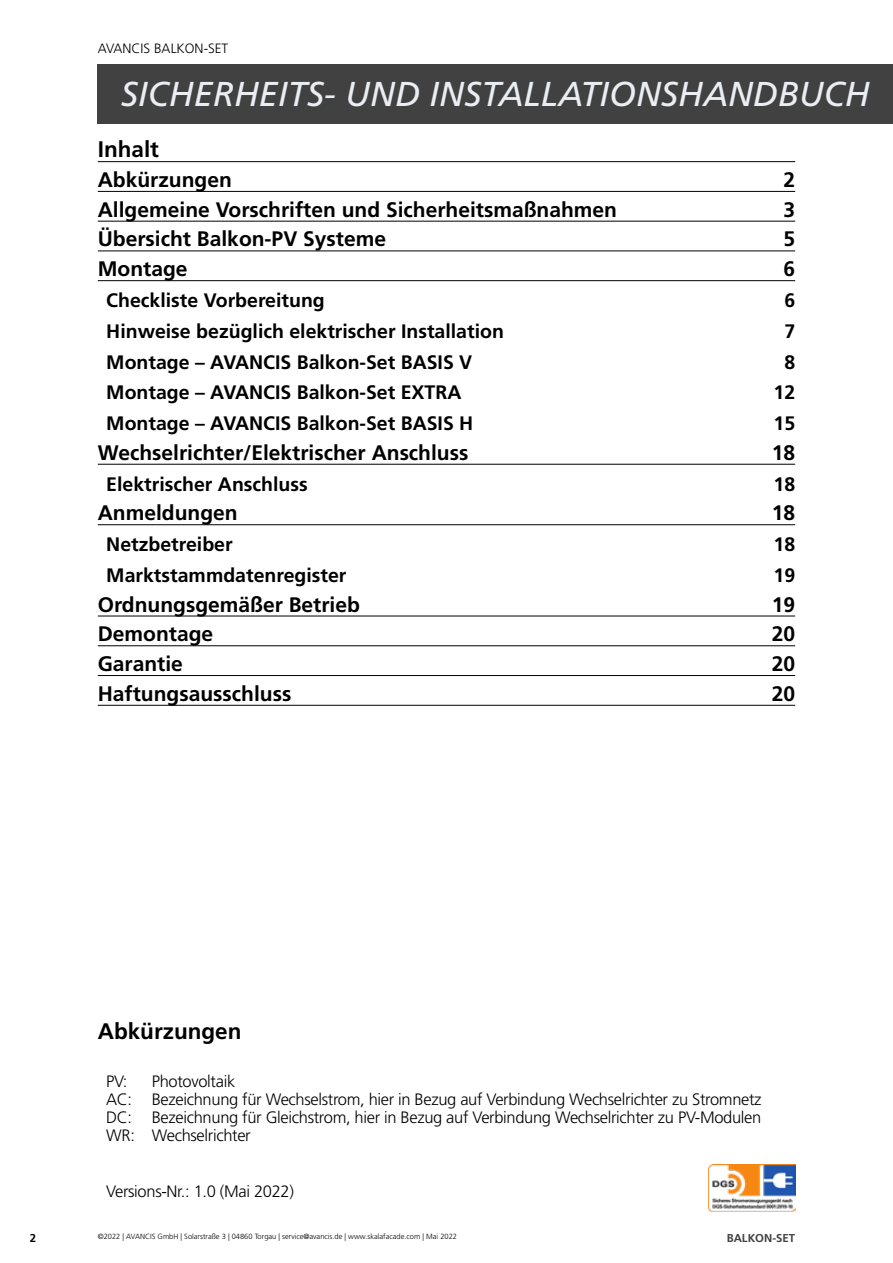
<style>
.page{position:relative;width:893px;height:1263px;background:#fff}
.page>*{position:absolute;margin:0;border:0;box-sizing:border-box;transform-origin:0 0}
.t1{font:italic 34.5px "Frutiger LT Std";color:#eaeef3}
.t2{font:700 22.5px "Frutiger LT Std";color:#000}
.t3{font:700 21px "Frutiger LT Std";color:#000}
.t4{font:700 19.5px "Frutiger LT Std";color:#000}
.t5{font:300 16.5px/18px "Frutiger LT Std";letter-spacing:-.02em;color:#000}
.t6{font:300 13.5px "Frutiger LT Std";color:#000}
.t7{font:700 11.4px "Frutiger LT Std";color:#414142}
.t8{font:700 11.4px "Frutiger LT Std";color:#000}
.t9{font:300 7.5px "Frutiger LT Std";color:#000}
</style>
<div class="page">
<div style="left:98px;top:64px;width:795px;height:59px;background:#414142"></div>
<hr style="left:98px;top:161px;width:697px;height:1px;background:#000">
<hr style="left:98px;top:191px;width:697px;height:1px;background:#000">
<hr style="left:98px;top:221px;width:697px;height:1px;background:#000">
<hr style="left:98px;top:251px;width:697px;height:1px;background:#000">
<hr style="left:98px;top:280px;width:697px;height:1px;background:#000">
<hr style="left:98px;top:464px;width:697px;height:1px;background:#000">
<hr style="left:98px;top:524px;width:697px;height:1px;background:#000">
<hr style="left:98px;top:616px;width:697px;height:1px;background:#000">
<hr style="left:98px;top:645px;width:697px;height:1px;background:#000">
<hr style="left:98px;top:675px;width:697px;height:1px;background:#000">
<hr style="left:98px;top:705px;width:697px;height:1px;background:#000">
<img style="left:709px;top:1165px;width:86px;height:47px">
<p class="t6" style="left:98px;top:40px;width:132px">AVANCIS BALKON-SET</p>
<h1 class="t1" style="left:121px;top:74px;width:750px">SICHERHEITS- UND INSTALLATIONSHANDBUCH</h1>
<p class="t2" style="left:98px;top:136px;width:63px">Inhalt</p>
<p class="t3" style="left:98px;top:167px;width:136px">Abkürzungen</p>
<p class="t3" style="left:783px;top:167px;width:13px">2</p>
<p class="t3" style="left:98px;top:197px;width:521px">Allgemeine Vorschriften und Sicherheitsmaßnahmen</p>
<p class="t3" style="left:783px;top:197px;width:13px">3</p>
<p class="t3" style="left:98px;top:227px;width:290px">Übersicht Balkon-PV Systeme</p>
<p class="t3" style="left:783px;top:227px;width:13px">5</p>
<p class="t3" style="left:98px;top:257px;width:91px">Montage</p>
<p class="t3" style="left:783px;top:257px;width:13px">6</p>
<p class="t4" style="left:106px;top:289px;width:220px">Checkliste Vorbereitung</p>
<p class="t4" style="left:784px;top:289px;width:12px">6</p>
<p class="t4" style="left:106px;top:319px;width:399px">Hinweise bezüglich elektrischer Installation</p>
<p class="t4" style="left:784px;top:319px;width:12px">7</p>
<p class="t4" style="left:106px;top:350px;width:367px">Montage – AVANCIS Balkon-Set BASIS V</p>
<p class="t4" style="left:784px;top:350px;width:12px">8</p>
<p class="t4" style="left:106px;top:381px;width:357px">Montage – AVANCIS Balkon-Set EXTRA</p>
<p class="t4" style="left:773px;top:381px;width:23px">12</p>
<p class="t4" style="left:106px;top:412px;width:369px">Montage – AVANCIS Balkon-Set BASIS H</p>
<p class="t4" style="left:773px;top:412px;width:23px">15</p>
<p class="t3" style="left:98px;top:440px;width:372px">Wechselrichter/Elektrischer Anschluss</p>
<p class="t3" style="left:772px;top:440px;width:25px">18</p>
<p class="t4" style="left:106px;top:472px;width:203px">Elektrischer Anschluss</p>
<p class="t4" style="left:773px;top:472px;width:23px">18</p>
<p class="t3" style="left:98px;top:501px;width:142px">Anmeldungen</p>
<p class="t3" style="left:772px;top:501px;width:25px">18</p>
<p class="t4" style="left:106px;top:533px;width:128px">Netzbetreiber</p>
<p class="t4" style="left:773px;top:533px;width:23px">18</p>
<p class="t4" style="left:106px;top:564px;width:242px">Marktstammdatenregister</p>
<p class="t4" style="left:773px;top:564px;width:23px">19</p>
<p class="t3" style="left:98px;top:592px;width:264px">Ordnungsgemäßer Betrieb</p>
<p class="t3" style="left:772px;top:592px;width:25px">19</p>
<p class="t3" style="left:98px;top:622px;width:117px">Demontage</p>
<p class="t3" style="left:772px;top:622px;width:25px">20</p>
<p class="t3" style="left:98px;top:651px;width:87px">Garantie</p>
<p class="t3" style="left:772px;top:651px;width:25px">20</p>
<p class="t3" style="left:98px;top:681px;width:195px">Haftungsausschluss</p>
<p class="t3" style="left:772px;top:681px;width:25px">20</p>
<p class="t2" style="left:98px;top:1017px;width:145px">Abkürzungen</p>
<p class="t5" style="left:106px;top:1073px;width:23px">PV:</p>
<p class="t5" style="left:106px;top:1073px;width:657px;text-indent:45px">Photovoltaik<br>AC: Bezeichnung für Wechselstrom, hier in Bezug auf Verbindung Wechselrichter zu Stromnetz DC: Bezeichnung für Gleichstrom, hier in Bezug auf Verbindung Wechselrichter zu PV-Modulen WR: Wechselrichter</p>
<p class="t5" style="left:106px;top:1183px;width:189px">Versions-Nr.: 1.0 (Mai 2022)</p>
<p class="t8" style="left:30px;top:1231px;width:8px">2</p>
<p class="t9" style="left:98px;top:1232px;width:361px">©2022 | AVANCIS GmbH | Solarstraße 3 | 04860 Torgau | service@avancis.de | www.skalafacade.com | Mai 2022</p>
<p class="t7" style="left:727px;top:1231px;width:70px">BALKON-SET</p>
</div>
